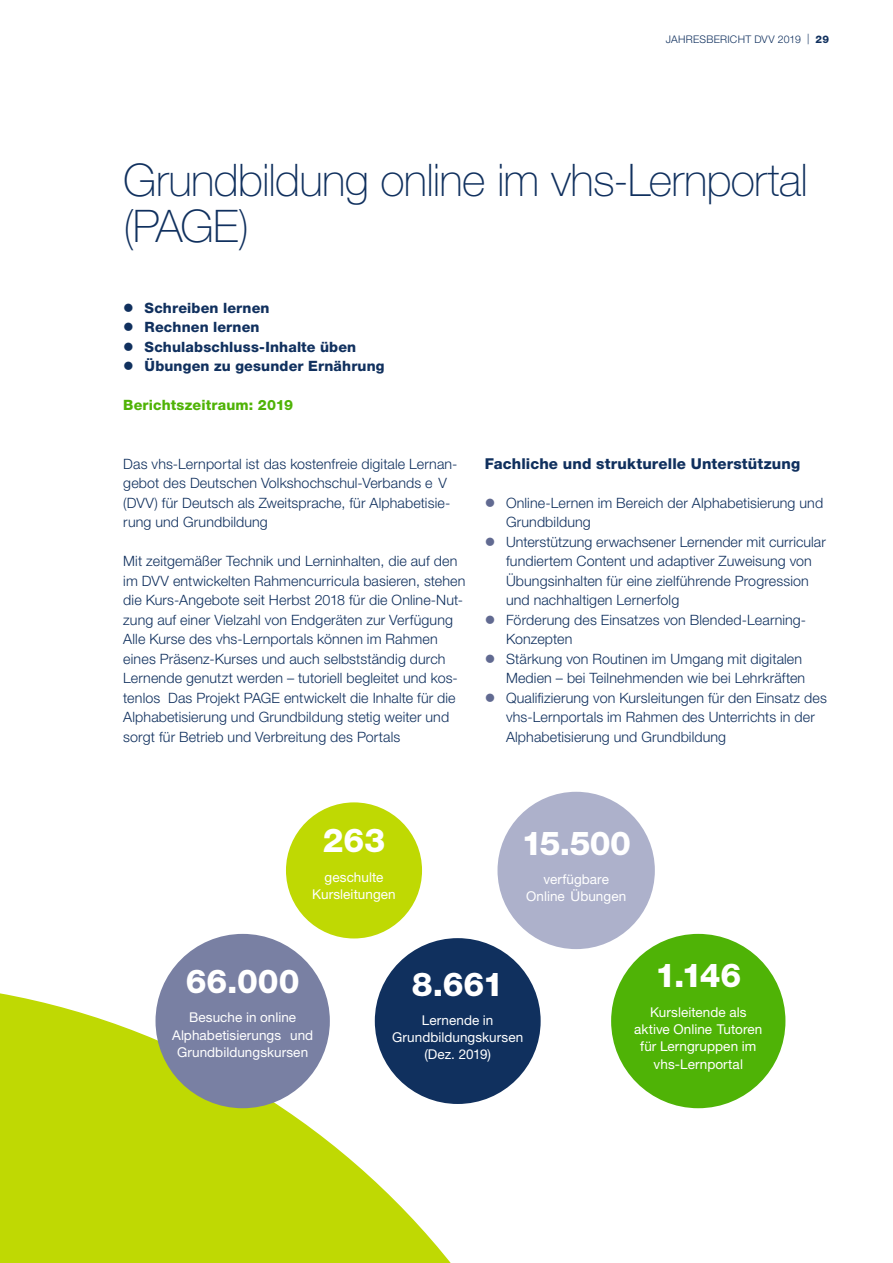
<style>
.page{position:relative;width:893px;height:1263px;background:#fff}
.page>*{position:absolute;margin:0;border:0;box-sizing:border-box;transform-origin:0 0}
.t1{font:100 45px "Helvetica Neue LT Std";letter-spacing:-.015em;color:#10305e}
.t2{font:800 33px "Helvetica Neue LT Std";letter-spacing:-.005em;color:#fff}
.t3{font:800 15px "Helvetica Neue LT Std";letter-spacing:.01em;color:#10305e}
.t4{font:300 14.25px/19.5px "Helvetica Neue LT Std";letter-spacing:.01em;color:#10305e}
.t5{font:800 14.25px "Helvetica Neue LT Std";letter-spacing:.01em;color:#10305e}
.t6{font:800 14.25px "Helvetica Neue LT Std";letter-spacing:.01em;color:#4fb306}
.t7{font:13.5px/17.2px "Helvetica Neue LT Std";letter-spacing:.005em;color:#fff;text-align:center}
.t8{font:300 10.5px "Helvetica Neue LT Std";letter-spacing:.025em;color:#10305e}
.s1{font-weight:800}
.s2{color:#616a91}
</style>
<div class="page">
<svg style="left:0;top:981px;width:468px;height:282px;fill:#bfd903"></svg>
<div style="left:611px;top:934px;width:174px;height:174px;background:#4fb306;border-radius:50%"></div>
<div style="left:375px;top:938px;width:166px;height:166px;background:#10305e;border-radius:50%"></div>
<div style="left:497px;top:792px;width:158px;height:157px;background:#adb1cb;border-radius:50%"></div>
<div style="left:156px;top:934px;width:174px;height:174px;background:#7980a3;border-radius:50%"></div>
<div style="left:286px;top:802px;width:136px;height:136px;background:#bfd903;border-radius:50%"></div>
<p class="t8" style="left:666px;top:32px;width:165px">JAHRESBERICHT DVV 2019 | <span class="s1">29</span></p>
<p class="t1" style="left:123px;top:154px;width:686px">Grundbildung online im vhs-Lernportal</p>
<p class="t1" style="left:123px;top:200px;width:127px">(PAGE)</p>
<p class="t5" style="left:123px;top:299px;width:148px">● Schreiben lernen</p>
<p class="t5" style="left:123px;top:318px;width:138px">● Rechnen lernen</p>
<p class="t5" style="left:123px;top:338px;width:234px">● Schulabschluss-Inhalte üben</p>
<p class="t5" style="left:123px;top:357px;width:263px">● Übungen zu gesunder Ernährung</p>
<p class="t6" style="left:123px;top:396px;width:171px">Berichtszeitraum: 2019</p>
<p class="t4" style="left:123px;top:453px;width:336px">Das vhs-Lernportal ist das kostenfreie digitale Lernan&shy;gebot des Deutschen Volkshochschul-Verbands e V (DVV) für Deutsch als Zweitsprache, für Alphabetisie&shy;rung und Grundbildung</p>
<p class="t4" style="left:123px;top:551px;width:344px">Mit zeitgemäßer Technik und Lerninhalten, die auf den im DVV entwickelten Rahmencurricula basieren, stehen die Kurs-Angebote seit Herbst 2018 für die Online-Nut&shy;zung auf einer Vielzahl von Endgeräten zur Verfügung Alle Kurse des vhs-Lernportals können im Rahmen eines Präsenz-Kurses und auch selbstständig durch Lernende genutzt werden – tutoriell begleitet und kos&shy;tenlos Das Projekt PAGE entwickelt die Inhalte für die Alphabetisierung und Grundbildung stetig weiter und sorgt für Betrieb und Verbreitung des Portals</p>
<p class="t3" style="left:485px;top:454px;width:317px">Fachliche und strukturelle Unterstützung</p>
<p class="t4" style="left:506px;top:492px;width:319px;text-indent:-21px"><span class="s2">●</span> Online-Lernen im Bereich der Alphabetisierung und<br>Grundbildung</p>
<p class="t4" style="left:506px;top:531px;width:321px;text-indent:-21px"><span class="s2">●</span> Unterstützung erwachsener Lernender mit curricular fundiertem Content und adaptiver Zuweisung von Übungsinhalten für eine zielführende Progression und nachhaltigen Lernerfolg</p>
<p class="t4" style="left:506px;top:609px;width:302px;text-indent:-21px"><span class="s2">●</span> Förderung des Einsatzes von Blended-Learning-<br>Konzepten</p>
<p class="t4" style="left:485px;top:648px;width:322px;text-align:right"><span class="s2">●</span> Stärkung von Routinen im Umgang mit digitalen<br>Medien – bei Teilnehmenden wie bei Lehrkräften</p>
<p class="t4" style="left:506px;top:687px;width:322px;text-indent:-21px"><span class="s2">●</span> Qualifzierung von Kursleitungen für den Einsatz des vhs-Lernportals im Rahmen des Unterrichts in der<br>Alphabetisierung und Grundbildung</p>
<h2 class="t2" style="left:323px;top:821px;width:64px">263</h2>
<p class="t7" style="left:312px;top:868px;width:85px">geschulte<br>Kursleitungen</p>
<h2 class="t2" style="left:521px;top:823px;width:111px">15.500</h2>
<p class="t7" style="left:526px;top:870px;width:102px">verfügbare<br>Online Übungen</p>
<h2 class="t2" style="left:186px;top:962px;width:115px">66.000</h2>
<p class="t7" style="left:172px;top:1009px;width:143px">Besuche in online<br>Alphabetisierungs und<br>Grundbildungskursen</p>
<h2 class="t2" style="left:412px;top:964px;width:93px">8.661</h2>
<p class="t7" style="left:392px;top:1011px;width:133px">Lernende in<br>Grundbildungskursen (Dez. 2019)</p>
<h2 class="t2" style="left:655px;top:956px;width:88px">1.146</h2>
<p class="t7" style="left:634px;top:1003px;width:130px">Kursleitende als aktive Online Tutoren für Lerngruppen im vhs-Lernportal</p>
</div>
